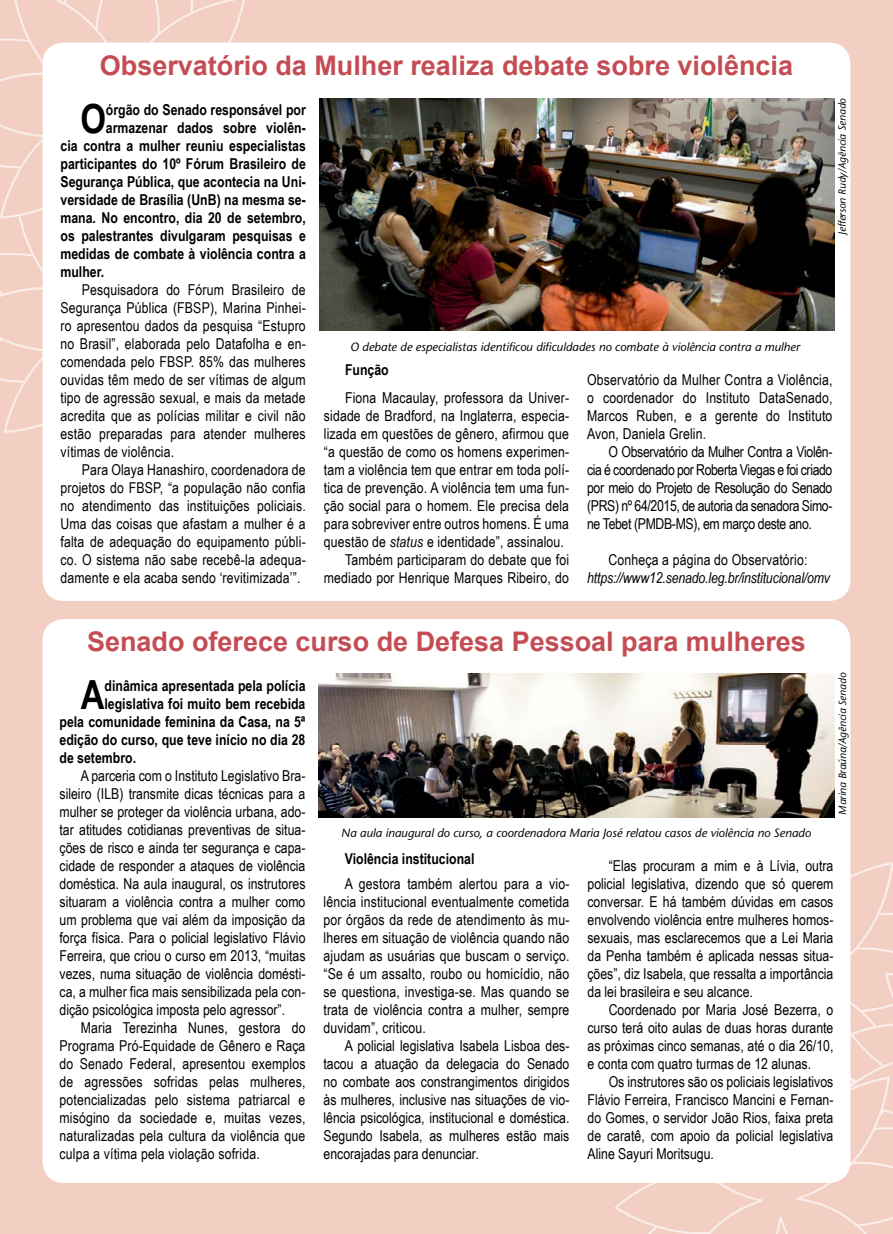
<style>
.page{position:relative;width:893px;height:1234px;background:#fff}
.page>*{position:absolute;margin:0;border:0;box-sizing:border-box;transform-origin:0 0}
.t1{font:700 40.2px "Arial Narrow";color:#000}
.t2{font:700 27px "Arial";color:#c44d55}
.t3{font:15px/18px "Arial Narrow";letter-spacing:.01em;color:#000;text-align:justify}
.t4{font:700 15px "Arial Narrow";color:#000}
.t5{font:italic 15px "Arial Narrow";letter-spacing:-.01em;color:#000}
.t6{font:italic 500 12px "Stone Sans Std";color:#000}
.t7{font:italic 500 10.5px "Stone Sans Std";color:#000}
.s1{font-style:italic}
</style>
<div class="page">
<div style="left:0;top:0;width:893px;height:1233px;background:#f2cec3"></div>
<div style="left:43px;top:43px;width:807px;height:558px;background:#fff;border-radius:21px"></div>
<div style="left:43px;top:619px;width:807px;height:563px;background:#fff;border-radius:21px"></div>
<img style="left:319px;top:98px;width:515px;height:233px">
<img style="left:318px;top:673px;width:516px;height:144px">
<h2 class="t2" style="left:100px;top:47px;width:695px">Observatório da Mulher realiza debate sobre violência</h2>
<h1 class="t1" style="left:80px;top:88px;width:27px">O</h1>
<p class="t4" style="left:106px;top:98px;width:201px">órgão do Senado responsável por</p>
<p class="t4" style="left:106px;top:116px;width:201px">armazenar dados sobre violên-</p>
<p class="t4" style="left:61px;top:134px;width:247px">cia contra a mulher reuniu especialistas</p>
<p class="t4" style="left:61px;top:152px;width:247px">participantes do 10º Fórum Brasileiro de</p>
<p class="t4" style="left:61px;top:170px;width:247px">Segurança Pública, que acontecia na Uni-</p>
<p class="t4" style="left:61px;top:188px;width:247px">versidade de Brasília (UnB) na mesma se-</p>
<p class="t4" style="left:61px;top:206px;width:247px">mana. No encontro, dia 20 de setembro,</p>
<p class="t4" style="left:61px;top:224px;width:247px">os palestrantes divulgaram pesquisas e</p>
<p class="t4" style="left:61px;top:242px;width:247px">medidas de combate à violência contra a</p>
<p class="t4" style="left:61px;top:260px;width:45px">mulher.</p>
<p class="t3" style="left:61px;top:280px;width:247px;text-indent:21px">Pesquisadora do Fórum Brasileiro de Segurança Pública (FBSP), Marina Pinhei&shy;ro apresentou dados da pesquisa “Estupro no Brasil”, elaborada pelo Datafolha e en&shy;comendada pelo FBSP. 85% das mulheres ouvidas têm medo de ser vítimas de algum tipo de agressão sexual, e mais da metade acredita que as polícias militar e civil não estão preparadas para atender mulheres vítimas de violência.</p>
<p class="t3" style="left:61px;top:460px;width:247px;text-indent:21px">Para Olaya Hanashiro, coordenadora de projetos do FBSP, “a população não confia no atendimento das instituições policiais.<br>Uma das coisas que afastam a mulher é a falta de adequação do equipamento públi&shy;co. O sistema não sabe recebê-la adequa&shy;damente e ela acaba sendo ‘revitimizada’”.</p>
<p class="t7" style="left:836px;top:235px;width:138px;rotate:-90deg">Jefferson Rudy/Agência Senado</p>
<p class="t6" style="left:350px;top:340px;width:451px">O debate de especialistas identificou dificuldades no combate à violência contra a mulher</p>
<p class="t4" style="left:345px;top:358px;width:45px">Função</p>
<p class="t3" style="left:345px;top:388px;width:225px">Fiona Macaulay, professora da Univer-</p>
<p class="t3" style="left:324px;top:406px;width:247px">sidade de Bradford, na Inglaterra, especia-</p>
<p class="t3" style="left:324px;top:424px;width:247px">lizada em questões de gênero, afirmou que</p>
<p class="t3" style="left:324px;top:442px;width:247px">“a questão de como os homens experimen-</p>
<p class="t3" style="left:324px;top:460px;width:247px">tam a violência tem que entrar em toda polí-</p>
<p class="t3" style="left:324px;top:478px;width:247px">tica de prevenção. A violência tem uma fun-</p>
<p class="t3" style="left:324px;top:496px;width:247px">ção social para o homem. Ele precisa dela</p>
<p class="t3" style="left:324px;top:514px;width:247px">para sobreviver entre outros homens. É uma</p>
<p class="t3" style="left:324px;top:532px;width:242px">questão de <span class="s1">status</span> e identidade”, assinalou.</p>
<p class="t3" style="left:345px;top:550px;width:226px">Também participaram do debate que foi</p>
<p class="t3" style="left:324px;top:568px;width:247px">mediado por Henrique Marques Ribeiro, do</p>
<p class="t3" style="left:587px;top:370px;width:247px">Observatório da Mulher Contra a Violência, o coordenador do Instituto DataSenado, Marcos Ruben, e a gerente do Instituto Avon, Daniela Grelin.</p>
<p class="t3" style="left:587px;top:442px;width:247px;text-indent:21px">O Observatório da Mulher Contra a Violên&shy;cia é coordenado por Roberta Viegas e foi criado por meio do Projeto de Resolução do Senado (PRS) nº 64/2015, de autoria da senadora Simo&shy;ne Tebet (PMDB-MS), em março deste ano.</p>
<p class="t3" style="left:608px;top:550px;width:200px">Conheça a página do Observatório:</p>
<p class="t5" style="left:587px;top:567px;width:244px">https://www12.senado.leg.br/institucional/omv</p>
<h2 class="t2" style="left:87px;top:623px;width:720px">Senado oferece curso de Defesa Pessoal para mulheres</h2>
<h1 class="t1" style="left:81px;top:664px;width:25px">A</h1>
<p class="t4" style="left:105px;top:674px;width:202px">dinâmica apresentada pela polícia</p>
<p class="t4" style="left:105px;top:692px;width:202px">legislativa foi muito bem recebida</p>
<p class="t4" style="left:60px;top:710px;width:247px">pela comunidade feminina da Casa, na 5ª</p>
<p class="t4" style="left:60px;top:728px;width:247px">edição do curso, que teve início no dia 28</p>
<p class="t4" style="left:60px;top:746px;width:78px">de setembro.</p>
<p class="t3" style="left:60px;top:766px;width:247px;text-indent:21px">A parceria com o Instituto Legislativo Bra&shy;sileiro (ILB) transmite dicas técnicas para a mulher se proteger da violência urbana, ado&shy;tar atitudes cotidianas preventivas de situa&shy;ções de risco e ainda ter segurança e capa&shy;cidade de responder a ataques de violência doméstica. Na aula inaugural, os instrutores situaram a violência contra a mulher como um problema que vai além da imposição da força física. Para o policial legislativo Flávio Ferreira, que criou o curso em 2013, “muitas vezes, numa situação de violência domésti&shy;ca, a mulher fica mais sensibilizada pela con&shy;dição psicológica imposta pelo agressor”.</p>
<p class="t3" style="left:60px;top:1018px;width:247px;text-indent:21px">Maria Terezinha Nunes, gestora do Programa Pró-Equidade de Gênero e Raça do Senado Federal, apresentou exemplos de agressões sofridas pelas mulheres, potencializadas pelo sistema patriarcal e misógino da sociedade e, muitas vezes, naturalizadas pela cultura da violência que culpa a vítima pela violação sofrida.</p>
<p class="t6" style="left:341px;top:825px;width:471px">Na aula inaugural do curso, a coordenadora Maria José relatou casos de violência no Senado</p>
<p class="t7" style="left:836px;top:814px;width:143px;rotate:-90deg">Marina Braúna/Agência Senado</p>
<p class="t4" style="left:345px;top:846px;width:131px">Violência institucional</p>
<p class="t3" style="left:323px;top:874px;width:247px;text-indent:21px">A gestora também alertou para a vio&shy;lência institucional eventualmente cometida por órgãos da rede de atendimento às mu&shy;lheres em situação de violência quando não ajudam as usuárias que buscam o serviço. “Se é um assalto, roubo ou homicídio, não se questiona, investiga-se. Mas quando se trata de violência contra a mulher, sempre duvidam”, criticou.</p>
<p class="t3" style="left:323px;top:1036px;width:247px;text-indent:21px">A policial legislativa Isabela Lisboa des&shy;tacou a atuação da delegacia do Senado no combate aos constrangimentos dirigidos às mulheres, inclusive nas situações de vio&shy;lência psicológica, institucional e doméstica.<br>Segundo Isabela, as mulheres estão mais encorajadas para denunciar.</p>
<p class="t3" style="left:587px;top:856px;width:247px;text-indent:21px">“Elas procuram a mim e à Lívia, outra policial legislativa, dizendo que só querem conversar. E há também dúvidas em casos envolvendo violência entre mulheres homos&shy;sexuais, mas esclarecemos que a Lei Maria da Penha também é aplicada nessas situa&shy;ções”, diz Isabela, que ressalta a importância da lei brasileira e seu alcance.</p>
<p class="t3" style="left:587px;top:1000px;width:247px;text-indent:21px">Coordenado por Maria José Bezerra, o curso terá oito aulas de duas horas durante as próximas cinco semanas, até o dia 26/10, e conta com quatro turmas de 12 alunas.</p>
<p class="t3" style="left:587px;top:1072px;width:247px;text-indent:21px">Os instrutores são os policiais legislativos Flávio Ferreira, Francisco Mancini e Fernan&shy;do Gomes, o servidor João Rios, faixa preta de caratê, com apoio da policial legislativa Aline Sayuri Moritsugu.</p>
</div>
